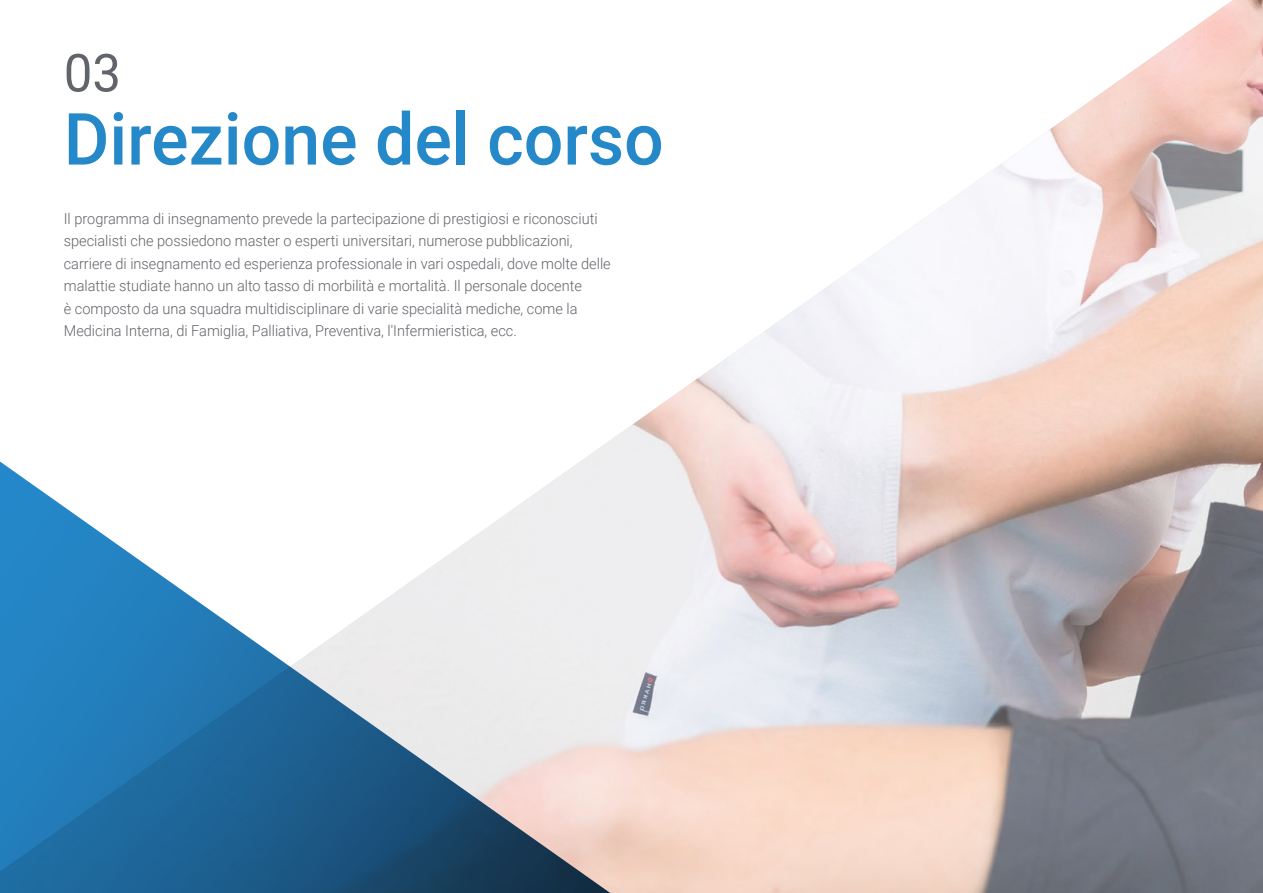
<style>
.page{position:relative;width:1263px;height:893px;background:#fff}
.page>*{position:absolute;margin:0;border:0;box-sizing:border-box;transform-origin:0 0}
.t1{font:500 72px "Roboto";color:#2488c9}
.t2{font:52.5px "Roboto";color:#61646a}
.t3{font:300 15px/22.5px "Roboto";color:#61646a}
</style>
<div class="page">
<img style="left:602px;top:0;width:661px;height:893px">
<svg style="left:0;top:446px;width:640px;height:447px"></svg>
<h2 class="t2" style="left:64px;top:36px;width:59px">03</h2>
<h1 class="t1" style="left:64px;top:89px;width:601px">Direzione del corso</h1>
<p class="t3" style="left:64px;top:207px;width:548px">Il programma di insegnamento prevede la partecipazione di prestigiosi e riconosciuti specialisti che possiedono master o esperti universitari, numerose pubblicazioni, carriere di insegnamento ed esperienza professionale in vari ospedali, dove molte delle malattie studiate hanno un alto tasso di morbilità e mortalità. Il personale docente<br>è composto da una squadra multidisciplinare di varie specialità mediche, come la Medicina Interna, di Famiglia, Palliativa, Preventiva, l'Infermieristica, ecc.</p>
</div>
